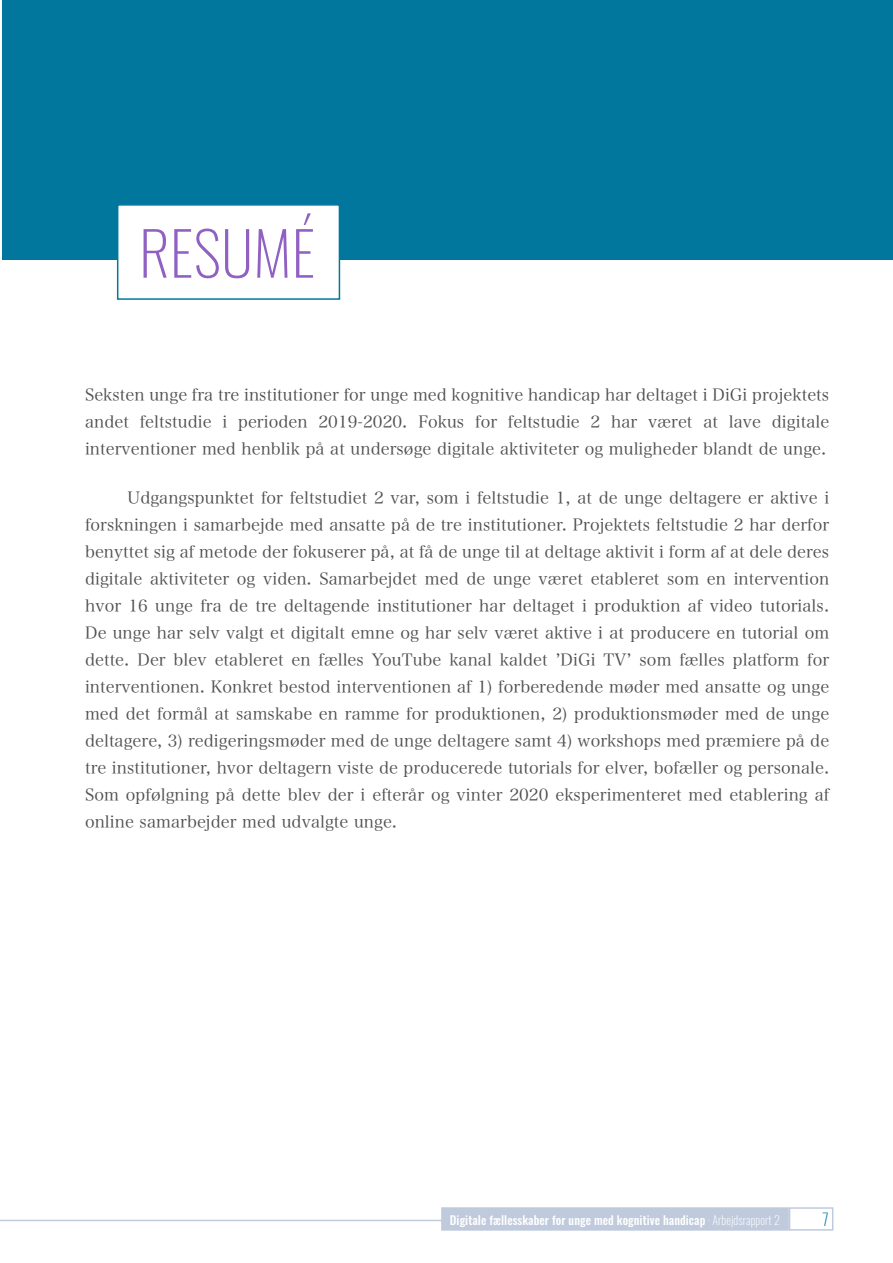
<style>
.page{position:relative;width:893px;height:1263px;background:#fff}
.page>*{position:absolute;margin:0;border:0;box-sizing:border-box;transform-origin:0 0}
.Títulos{font:200 60px "Oswald";letter-spacing:.005em;color:#9061c2}
.Párrafo_2{font:16.5px/27px "Hira Min Pro W3";letter-spacing:.005em;color:#505050;text-align:justify}
.Párrafo_1{font:16.5px/27px "Hira Min Pro W3";letter-spacing:.005em;color:#505050;text-align:justify}
.t1{font:200 16.5px "Oswald";color:#02779e}
.t2{font:500 12px "Oswald";letter-spacing:.005em;color:#fff}
.s1{font-weight:200}
</style>
<div class="page">
<hr style="left:0;top:1220px;width:446px;height:1px;background:#c0cadd">
<div style="left:789px;top:1207px;width:44px;height:24px;border:2px solid #c0cadd"></div>
<div style="left:441px;top:1207px;width:348px;height:24px;background:#c0cadd;border:2px solid #c0cadd"></div>
<div style="left:2px;top:0;width:891px;height:259px;background:#02779e"></div>
<div style="left:117px;top:204px;width:223px;height:96px;background:#fff;border:2px solid #02779e"></div>
<p class="Títulos" style="left:139px;top:213px;width:178px">RESUMÉ</p>
<p class="Párrafo_1" style="left:85px;top:380px;width:746px">Seksten unge fra tre institutioner for unge med kognitive handicap har deltaget i DiGi projektets andet feltstudie i perioden 2019-2020. Fokus for feltstudie 2 har været at lave digitale interventioner med henblik på at undersøge digitale aktiviteter og muligheder blandt de unge.</p>
<p class="Párrafo_2" style="left:85px;top:482px;width:746px;text-indent:43px">Udgangspunktet for feltstudiet 2 var, som i feltstudie 1, at de unge deltagere er aktive i forskningen i samarbejde med ansatte på de tre institutioner. Projektets feltstudie 2 har derfor benyttet sig af metode der fokuserer på, at få de unge til at deltage aktivit i form af at dele deres digitale aktiviteter og viden. Samarbejdet med de unge været etableret som en intervention hvor 16 unge fra de tre deltagende institutioner har deltaget i produktion af video tutorials.<br>De unge har selv valgt et digitalt emne og har selv været aktive i at producere en tutorial om dette. Der blev etableret en fælles YouTube kanal kaldet ’DiGi TV’ som fælles platform for interventionen. Konkret bestod interventionen af 1) forberedende møder med ansatte og unge med det formål at samskabe en ramme for produktionen, 2) produktionsmøder med de unge deltagere, 3) redigeringsmøder med de unge deltagere samt 4) workshops med præmiere på de tre institutioner, hvor deltagern viste de producerede tutorials for elver, bofæller og personale.<br>Som opfølgning på dette blev der i efterår og vinter 2020 eksperimenteret med etablering af online samarbejder med udvalgte unge.</p>
<p class="t2" style="left:450px;top:1211px;width:332px">Digitale fællesskaber for unge med kognitive handicap <span class="s1">· Arbejdsrapport 2</span></p>
<p class="t1" style="left:822px;top:1208px;width:9px">7</p>
</div>
